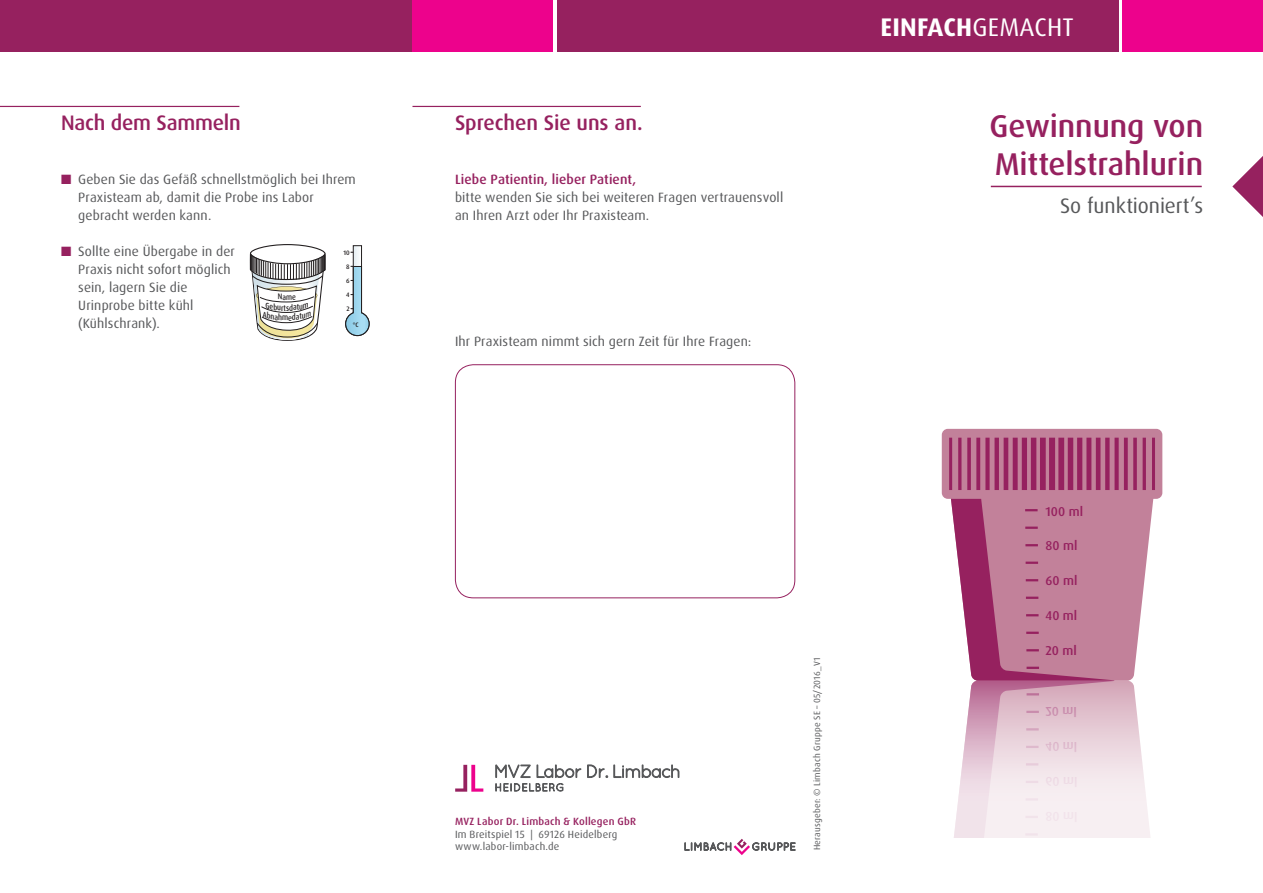
<style>
.page{position:relative;width:1263px;height:893px;background:#fff}
.page>*{position:absolute;margin:0;border:0;box-sizing:border-box;transform-origin:0 0}
.t1{font:500 31.5px/37.8px "Dax Pro";letter-spacing:-.005em;color:#96215f}
.t2{font:700 25.5px "Dax Pro";letter-spacing:.01em;color:#fff}
.t3{font:500 21px "Dax Pro";letter-spacing:-.01em;color:#96215f}
.t4{font:21px "Dax Pro";color:#57585a}
.t5{font:13.5px/18px "Dax Pro";letter-spacing:.01em;color:#57585a}
.t6{font:500 13.5px "Dax Pro";letter-spacing:.01em;color:#96215f}
.t7{font:500 12.9px "Dax Pro";color:#96215f}
.t8{font:10.5px/12.6px "Dax Pro";letter-spacing:.02em;color:#57585a}
.t9{font:500 10.5px "Dax Pro";letter-spacing:.02em;color:#96215f}
.t10{font:9px "Dax Pro";letter-spacing:.025em;color:#57585a}
.t11{font:500 6.45px/14.1px "Dax Pro";color:#231f20;text-align:center}
.s1{color:#96215f}
.s2{font-weight:400}
</style>
<div class="page">
<svg style="left:455px;top:765px;width:28px;height:27px"></svg>
<svg style="left:587px;top:765px;width:21px;height:13px"></svg>
<svg style="left:614px;top:765px;width:65px;height:13px"></svg>
<svg style="left:495px;top:764px;width:86px;height:27px"></svg>
<svg style="left:685px;top:839px;width:110px;height:16px"></svg>
<div style="left:557px;top:0;width:561px;height:51px;background:#96215f"></div>
<div style="left:0;top:0;width:412px;height:51px;background:#96215f"></div>
<div style="left:1123px;top:0;width:140px;height:51px;background:#ed028c"></div>
<div style="left:412px;top:0;width:141px;height:51px;background:#ed028c"></div>
<div style="left:455px;top:364px;width:340px;height:234px;border:1px solid #96215f;border-radius:18px"></div>
<hr style="left:412px;top:106px;width:229px;height:1px;background:#96215f">
<svg style="left:1232px;top:156px;width:31px;height:61px"></svg>
<hr style="left:991px;top:186px;width:211px;height:1px;background:#96215f">
<hr style="left:0;top:106px;width:239px;height:1px;background:#96215f">
<div style="left:942px;top:429px;width:220px;height:70px;background:#c2819a;border-radius:6px"></div>
<hr style="left:949px;top:438px;width:3px;height:52px;background:#96215f">
<hr style="left:958px;top:438px;width:3px;height:52px;background:#96215f">
<svg style="left:967px;top:438px;width:4px;height:46px"></svg>
<svg style="left:976px;top:438px;width:4px;height:46px"></svg>
<svg style="left:985px;top:438px;width:4px;height:46px"></svg>
<div style="left:994px;top:438px;width:5px;height:52px;background:#96215f"></div>
<hr style="left:1004px;top:438px;width:4px;height:52px;background:#96215f">
<div style="left:1013px;top:438px;width:5px;height:52px;background:#96215f"></div>
<div style="left:1022px;top:438px;width:5px;height:52px;background:#96215f"></div>
<div style="left:1031px;top:438px;width:5px;height:52px;background:#96215f"></div>
<div style="left:1040px;top:438px;width:6px;height:52px;background:#96215f"></div>
<div style="left:1049px;top:438px;width:6px;height:52px;background:#96215f"></div>
<div style="left:1058px;top:438px;width:6px;height:52px;background:#96215f"></div>
<div style="left:1068px;top:438px;width:5px;height:52px;background:#96215f"></div>
<div style="left:1077px;top:438px;width:5px;height:52px;background:#96215f"></div>
<div style="left:1086px;top:438px;width:5px;height:52px;background:#96215f"></div>
<hr style="left:1096px;top:438px;width:4px;height:52px;background:#96215f">
<svg style="left:1105px;top:438px;width:4px;height:46px"></svg>
<div style="left:1114px;top:438px;width:5px;height:52px;background:#96215f"></div>
<svg style="left:1124px;top:438px;width:4px;height:46px"></svg>
<svg style="left:1133px;top:438px;width:4px;height:46px"></svg>
<svg style="left:1142px;top:438px;width:4px;height:46px"></svg>
<hr style="left:1152px;top:438px;width:3px;height:52px;background:#96215f">
<div style="left:250px;top:244px;width:75px;height:20px;border:1px solid #231f20;border-radius:50%"></div>
<svg style="left:345px;top:245px;width:25px;height:91px"></svg>
<svg style="left:949px;top:484px;width:205px;height:354px"></svg>
<svg style="left:249px;top:246px;width:77px;height:95px"></svg>
<h3 class="t3" style="left:61px;top:109px;width:181px">Nach dem Sammeln</h3>
<p class="t5" style="left:78px;top:171px;width:279px;text-indent:-17px"><span class="s1">■</span> Geben Sie das Gefäß schnellstmöglich bei Ihrem<br>Praxisteam ab, damit die Probe ins Labor gebracht werden kann.</p>
<p class="t5" style="left:78px;top:243px;width:158px;text-indent:-17px"><span class="s1">■</span> Sollte eine Übergabe in der<br>Praxis nicht sofort möglich sein, lagern Sie die<br>Urinprobe bitte kühl (Kühlschrank).</p>
<p class="t11" style="left:343px;top:245px;width:8px">10<br>8<br>6<br>4<br>2</p>
<p class="t11" style="left:353px;top:318px;width:7px">°C</p>
<h3 class="t3" style="left:455px;top:109px;width:189px">Sprechen Sie uns an.</h3>
<p class="t6" style="left:455px;top:171px;width:183px">Liebe Patientin, lieber Patient,</p>
<p class="t5" style="left:455px;top:189px;width:330px">bitte wenden Sie sich bei weiteren Fragen vertrauensvoll an Ihren Arzt oder Ihr Praxisteam.</p>
<p class="t5" style="left:455px;top:333px;width:298px">Ihr Praxisteam nimmt sich gern Zeit für Ihre Fragen:</p>
<h2 class="t2" style="left:880px;top:10px;width:195px">EINFACH<span class="s2">GEMACHT</span></h2>
<h1 class="t1" style="left:989px;top:107px;width:215px">Gewinnung von<br>Mittelstrahlurin</h1>
<h3 class="t4" style="left:1060px;top:192px;width:145px">So funktioniertʼs</h3>
<p class="t9" style="left:455px;top:815px;width:183px">MVZ Labor Dr. Limbach &amp; Kollegen GbR</p>
<p class="t8" style="left:455px;top:828px;width:164px">Im Breitspiel 15 | 69126 Heidelberg www.labor-limbach.de</p>
<p class="t10" style="left:811px;top:850px;width:194px;rotate:-90deg">Herausgeber: © Limbach Gruppe SE – 05/2016_V1</p>
<p class="t7" style="left:1045px;top:503px;width:39px">100 ml</p>
<p class="t7" style="left:1045px;top:538px;width:33px">80 ml</p>
<p class="t7" style="left:1045px;top:572px;width:33px">60 ml</p>
<p class="t7" style="left:1045px;top:607px;width:33px">40 ml</p>
<p class="t7" style="left:1045px;top:642px;width:33px">20 ml</p>
</div>
